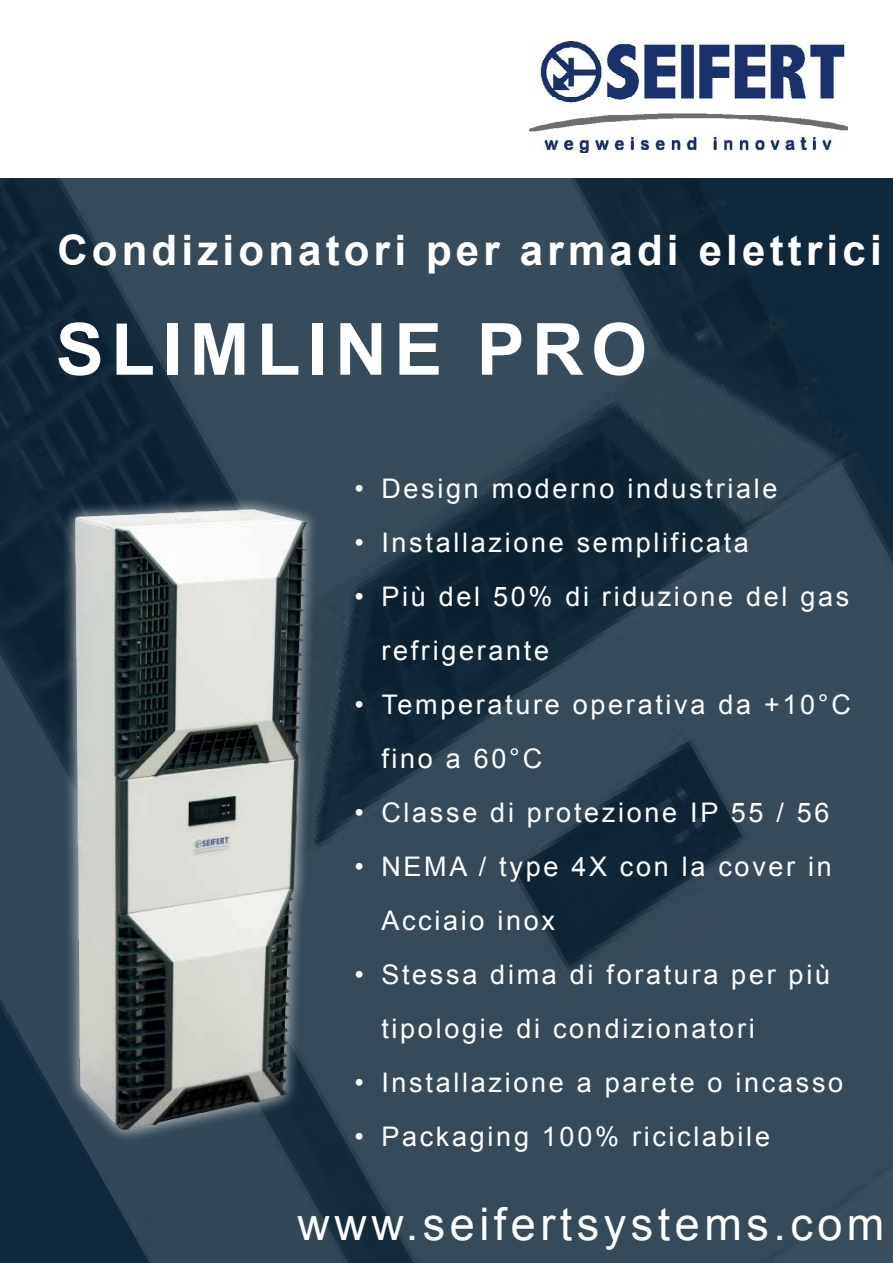
<style>
.page{position:relative;width:893px;height:1263px;background:#fff}
.page>*{position:absolute;margin:0;border:0;box-sizing:border-box;transform-origin:0 0}
.t1{font:700 72px "Arial";letter-spacing:.1em;color:#fff}
.t2{font:45px "Arial";letter-spacing:.1em;color:#fff}
.t3{font:700 42px "Arial";letter-spacing:.1em;color:#fff}
.t4{font:27px/54px "Arial";letter-spacing:.1em;color:#fff}
</style>
<div class="page">
<img style="left:0;top:178px;width:893px;height:1085px">
<img style="left:529px;top:42px;width:318px;height:110px">
<img style="left:56px;top:494px;width:279px;height:667px">
<h3 class="t3" style="left:57px;top:222px;width:826px">Condizionatori per armadi elettrici</h3>
<h1 class="t1" style="left:56px;top:301px;width:593px">SLIMLINE PRO</h1>
<p class="t4" style="left:354px;top:462px;width:425px">• Design moderno industriale</p>
<p class="t4" style="left:354px;top:516px;width:396px">• Installazione semplificata</p>
<p class="t4" style="left:381px;top:570px;width:469px;text-indent:-27px">• Più del 50% di riduzione del gas refrigerante</p>
<p class="t4" style="left:381px;top:678px;width:471px;text-indent:-27px">• Temperature operativa da +10°C fino a 60°C</p>
<p class="t4" style="left:354px;top:786px;width:477px">• Classe di protezione IP 55 / 56</p>
<p class="t4" style="left:381px;top:840px;width:452px;text-indent:-27px">• NEMA / type 4X con la cover in<br>Acciaio inox</p>
<p class="t4" style="left:381px;top:948px;width:450px;text-indent:-27px">• Stessa dima di foratura per più tipologie di condizionatori</p>
<p class="t4" style="left:354px;top:1056px;width:490px">• Installazione a parete o incasso</p>
<p class="t4" style="left:354px;top:1110px;width:417px">• Packaging 100% riciclabile</p>
<h2 class="t2" style="left:297px;top:1195px;width:589px">www.seifertsystems.com</h2>
</div>
